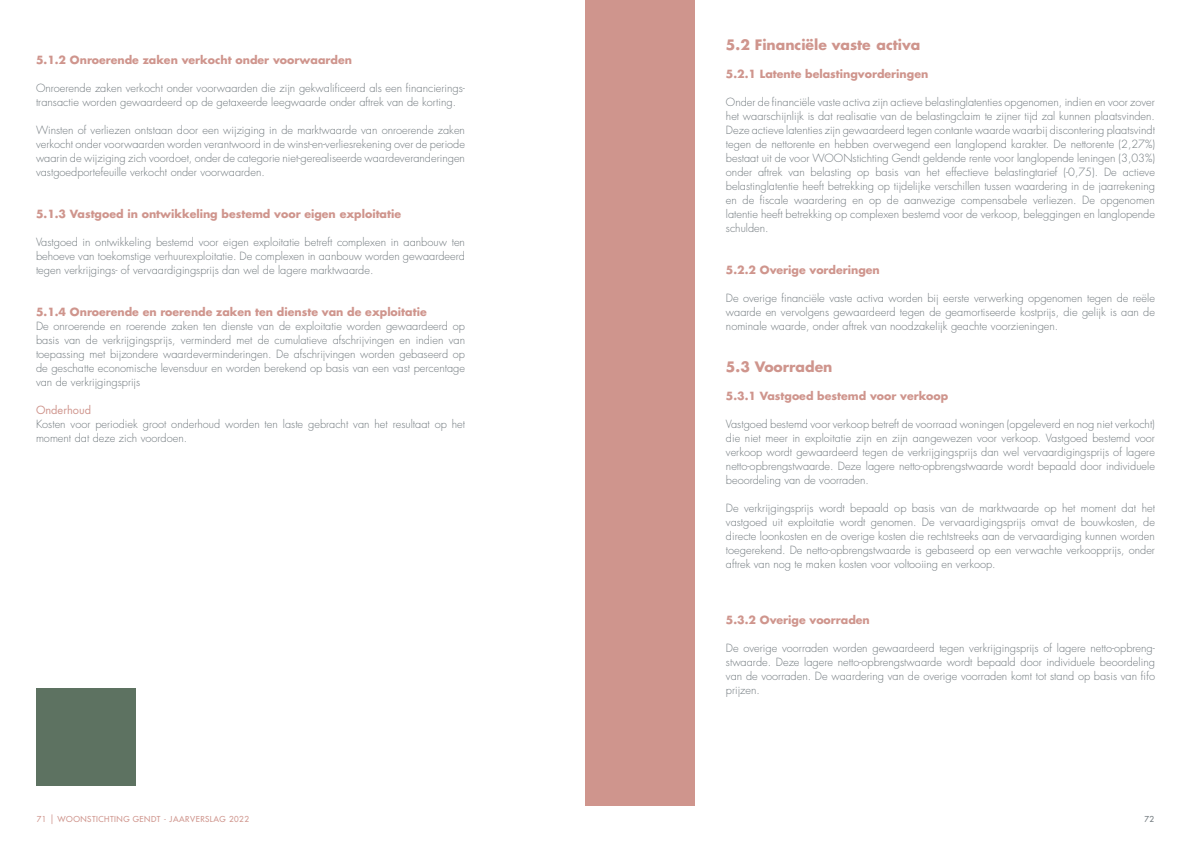
<style>
.page{position:relative;width:1191px;height:842px;background:#fff}
.page>*{position:absolute;margin:0;border:0;box-sizing:border-box;transform-origin:0 0}
.t1{font:700 14px "Futura Std";color:#cf958d}
.t2{font:300 11px/14px "Futura Std";color:#70787d;text-align:justify}
.t3{font:700 11px "Futura Std";color:#cf958d}
.t4{font:11px "Futura Std";color:#cf958d}
.t5{font:500 8px "Futura Std";letter-spacing:.06em;color:#cf958d}
.t6{font:500 8px "Futura Std";color:#70787d}
.s1{font-size:9.6px}
</style>
<div class="page">
<div style="left:585px;top:0;width:109px;height:805px;background:#cf958d"></div>
<div style="left:37px;top:688px;width:99px;height:98px;background:#5d7261"></div>
<p class="t3" style="left:36px;top:53px;width:317px">5.1.2 Onroerende zaken verkocht onder voorwaarden</p>
<p class="t2" style="left:36px;top:81px;width:430px">Onroerende zaken verkocht onder voorwaarden die zijn gekwalificeerd als een financierings&shy;transactie worden gewaardeerd op de getaxeerde leegwaarde onder aftrek van de korting.</p>
<p class="t2" style="left:36px;top:123px;width:430px">Winsten of verliezen ontstaan door een wijziging in de marktwaarde van onroerende zaken verkocht onder voorwaarden worden verantwoord in de winst-en-verliesrekening over de periode waarin de wijziging zich voordoet, onder de categorie niet-gerealiseerde waardeveranderingen vastgoedportefeuille verkocht onder voorwaarden.</p>
<p class="t3" style="left:36px;top:207px;width:366px">5.1.3 Vastgoed in ontwikkeling bestemd voor eigen exploitatie</p>
<p class="t2" style="left:36px;top:235px;width:430px">Vastgoed in ontwikkeling bestemd voor eigen exploitatie betreft complexen in aanbouw ten behoeve van toekomstige verhuurexploitatie. De complexen in aanbouw worden gewaardeerd tegen verkrijgings- of vervaardigingsprijs dan wel de lagere marktwaarde.</p>
<p class="t3" style="left:36px;top:305px;width:392px">5.1.4 Onroerende en roerende zaken ten dienste van de exploitatie</p>
<p class="t2" style="left:36px;top:319px;width:430px">De onroerende en roerende zaken ten dienste van de exploitatie worden gewaardeerd op basis van de verkrijgingsprijs, verminderd met de cumulatieve afschrijvingen en indien van toepassing met bijzondere waardeverminderingen. De afschrijvingen worden gebaseerd op de geschatte economische levensduur en worden berekend op basis van een vast percentage van de verkrijgingsprijs</p>
<p class="t4" style="left:36px;top:403px;width:56px">Onderhoud</p>
<p class="t2" style="left:36px;top:417px;width:430px">Kosten voor periodiek groot onderhoud worden ten laste gebracht van het resultaat op het moment dat deze zich voordoen.</p>
<p class="t1" style="left:726px;top:35px;width:196px">5.2 Financiële vaste activa</p>
<p class="t3" style="left:726px;top:67px;width:204px">5.2.1 Latente belastingvorderingen</p>
<p class="t2" style="left:726px;top:95px;width:430px">Onder de financiële vaste activa zijn actieve belastinglatenties opgenomen, indien en voor zover het waarschijnlijk is dat realisatie van de belastingclaim te zijner tijd zal kunnen plaatsvinden.<br>Deze actieve latenties zijn gewaardeerd tegen contante waarde waarbij discontering plaatsvindt tegen de nettorente en hebben overwegend een langlopend karakter. De nettorente (2,27%) bestaat uit de voor WOONstichting Gendt geldende rente voor langlopende leningen (3,03%) onder aftrek van belasting op basis van het effectieve belastingtarief (-0,75). De actieve belastinglatentie heeft betrekking op tijdelijke verschillen tussen waardering in de jaarrekening en de fiscale waardering en op de aanwezige compensabele verliezen. De opgenomen latentie heeft betrekking op complexen bestemd voor de verkoop, beleggingen en langlopende schulden.</p>
<p class="t3" style="left:726px;top:263px;width:155px">5.2.2 Overige vorderingen</p>
<p class="t2" style="left:726px;top:291px;width:430px">De overige financiële vaste activa worden bij eerste verwerking opgenomen tegen de reële waarde en vervolgens gewaardeerd tegen de geamortiseerde kostprijs, die gelijk is aan de nominale waarde, onder aftrek van noodzakelijk geachte voorzieningen.</p>
<p class="t1" style="left:726px;top:357px;width:108px">5.3 Voorraden</p>
<p class="t3" style="left:726px;top:389px;width:224px">5.3.1 Vastgoed bestemd voor verkoop</p>
<p class="t2" style="left:726px;top:417px;width:430px">Vastgoed bestemd voor verkoop betreft de voorraad woningen (opgeleverd en nog niet verkocht) die niet meer in exploitatie zijn en zijn aangewezen voor verkoop. Vastgoed bestemd voor verkoop wordt gewaardeerd tegen de verkrijgingsprijs dan wel vervaardigingsprijs of lagere netto-opbrengstwaarde. Deze lagere netto-opbrengstwaarde wordt bepaald door individuele beoordeling van de voorraden.</p>
<p class="t2" style="left:726px;top:501px;width:430px">De verkrijgingsprijs wordt bepaald op basis van de marktwaarde op het moment dat het vastgoed uit exploitatie wordt genomen. De vervaardigingsprijs omvat de bouwkosten, de directe loonkosten en de overige kosten die rechtstreeks aan de vervaardiging kunnen worden toegerekend. De netto-opbrengstwaarde is gebaseerd op een verwachte verkoopprijs, onder aftrek van nog te maken kosten voor voltooiing en verkoop.</p>
<p class="t3" style="left:726px;top:613px;width:145px">5.3.2 Overige voorraden</p>
<p class="t2" style="left:726px;top:641px;width:430px">De overige voorraden worden gewaardeerd tegen verkrijgingsprijs of lagere netto-opbreng&shy;stwaarde. Deze lagere netto-opbrengstwaarde wordt bepaald door individuele beoordeling van de voorraden. De waardering van de overige voorraden komt tot stand op basis van fifo prijzen.</p>
<p class="t5" style="left:37px;top:814px;width:214px">71 <span class="s1">|</span> WOONSTICHTING GENDT - JAARVERSLAG 2022</p>
<p class="t6" style="left:1144px;top:814px;width:11px">72</p>
</div>
